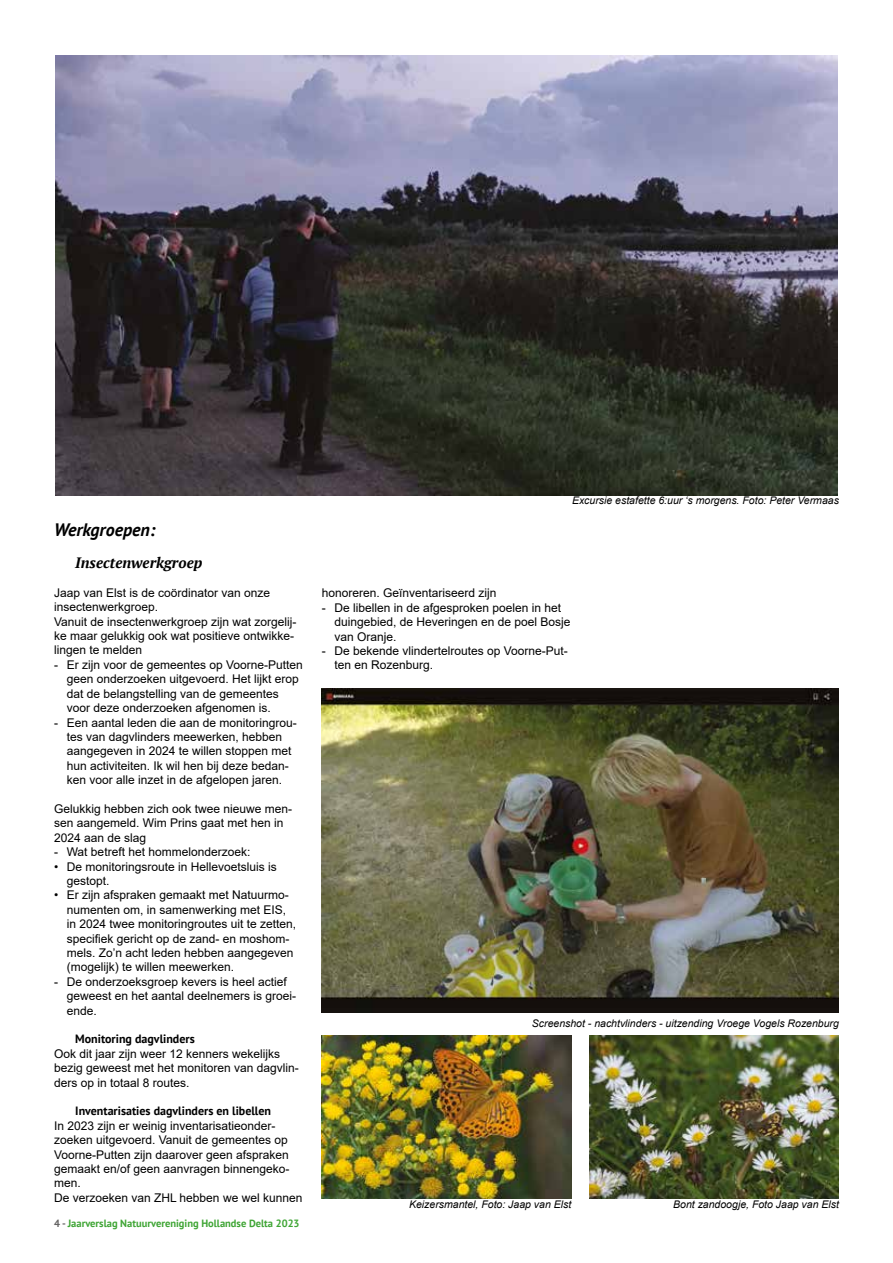
<style>
.page{position:relative;width:893px;height:1263px;background:#fff}
.page>*{position:absolute;margin:0;border:0;box-sizing:border-box;transform-origin:0 0}
.t1{font:italic 700 18px "PT Sans";color:#000}
.t2{font:italic 700 15px "PT Serif";color:#000}
.t3{font:12px/14.4px "Arial";color:#000}
.t4{font:700 12px "PT Sans";color:#000}
.t5{font:italic 10.5px "Arial";color:#000}
.t6{font:700 10.5px "PT Sans";color:#3fa535}
.s1{color:#646363}
</style>
<div class="page">
<img style="left:56px;top:55px;width:782px;height:440px">
<img style="left:322px;top:688px;width:517px;height:324px">
<img style="left:589px;top:1035px;width:250px;height:163px">
<img style="left:322px;top:1035px;width:249px;height:163px">
<h1 class="t1" style="left:54px;top:517px;width:103px">Werkgroepen:</h1>
<p class="t2" style="left:75px;top:553px;width:129px">Insectenwerkgroep</p>
<p class="t3" style="left:54px;top:585px;width:244px">Jaap van Elst is de coördinator van onze insectenwerkgroep.<br>Vanuit de insectenwerkgroep zijn wat zorgelij&shy;ke maar gelukkig ook wat positieve ontwikke&shy;lingen te melden</p>
<p class="t3" style="left:67px;top:657px;width:238px;text-indent:-13px">- Er zijn voor de gemeentes op Voorne-Putten geen onderzoeken uitgevoerd. Het lijkt erop dat de belangstelling van de gemeentes voor deze onderzoeken afgenomen is.</p>
<p class="t3" style="left:67px;top:715px;width:232px;text-indent:-13px">- Een aantal leden die aan de monitoringrou&shy;tes van dagvlinders meewerken, hebben aangegeven in 2024 te willen stoppen met hun activiteiten. Ik wil hen bij deze bedan&shy;ken voor alle inzet in de afgelopen jaren.</p>
<p class="t3" style="left:54px;top:801px;width:240px">Gelukkig hebben zich ook twee nieuwe men&shy;sen aangemeld. Wim Prins gaat met hen in<br>2024 aan de slag</p>
<p class="t3" style="left:54px;top:845px;width:198px">- Wat betreft het hommelonderzoek:</p>
<p class="t3" style="left:67px;top:859px;width:212px;text-indent:-13px">• De monitoringsroute in Hellevoetsluis is gestopt.</p>
<p class="t3" style="left:67px;top:888px;width:231px;text-indent:-13px">• Er zijn afspraken gemaakt met Natuurmo&shy;numenten om, in samenwerking met EIS, in 2024 twee monitoringroutes uit te zetten, specifiek gericht op de zand- en moshom&shy;mels. Zo’n acht leden hebben aangegeven (mogelijk) te willen meewerken.</p>
<p class="t3" style="left:67px;top:974px;width:231px;text-indent:-13px">- De onderzoeksgroep kevers is heel actief geweest en het aantal deelnemers is groei&shy;ende.</p>
<p class="t4" style="left:75px;top:1031px;width:121px">Monitoring dagvlinders</p>
<p class="t3" style="left:54px;top:1046px;width:246px">Ook dit jaar zijn weer 12 kenners wekelijks bezig geweest met het monitoren van dagvlin&shy;ders op in totaal 8 routes.</p>
<p class="t4" style="left:75px;top:1103px;width:197px">Inventarisaties dagvlinders en libellen</p>
<p class="t3" style="left:54px;top:1118px;width:250px">In 2023 zijn er weinig inventarisatieonder&shy;zoeken uitgevoerd. Vanuit de gemeentes op Voorne-Putten zijn daarover geen afspraken gemaakt en/of geen aanvragen binnengeko&shy;men.<br>De verzoeken van ZHL hebben we wel kunnen</p>
<p class="t6" style="left:54px;top:1216px;width:247px"><span class="s1">4 -</span> Jaarverslag Natuurvereniging Hollandse Delta 2023</p>
<p class="t5" style="left:572px;top:494px;width:268px">Excursie estafette 6:uur ‘s morgens. Foto: Peter Vermaas</p>
<p class="t3" style="left:322px;top:586px;width:176px">honoreren. Geïnventariseerd zijn</p>
<p class="t3" style="left:334px;top:600px;width:238px;text-indent:-13px">- De libellen in de afgesproken poelen in het duingebied, de Heveringen en de poel Bosje van Oranje.</p>
<p class="t3" style="left:334px;top:643px;width:235px;text-indent:-13px">- De bekende vlindertelroutes op Voorne-Put&shy;ten en Rozenburg.</p>
<p class="t5" style="left:532px;top:1017px;width:309px">Screenshot - nachtvlinders - uitzending Vroege Vogels Rozenburg</p>
<p class="t5" style="left:409px;top:1197px;width:164px">Keizersmantel, Foto: Jaap van Elst</p>
<p class="t5" style="left:673px;top:1197px;width:167px">Bont zandoogje, Foto Jaap van Elst</p>
</div>
